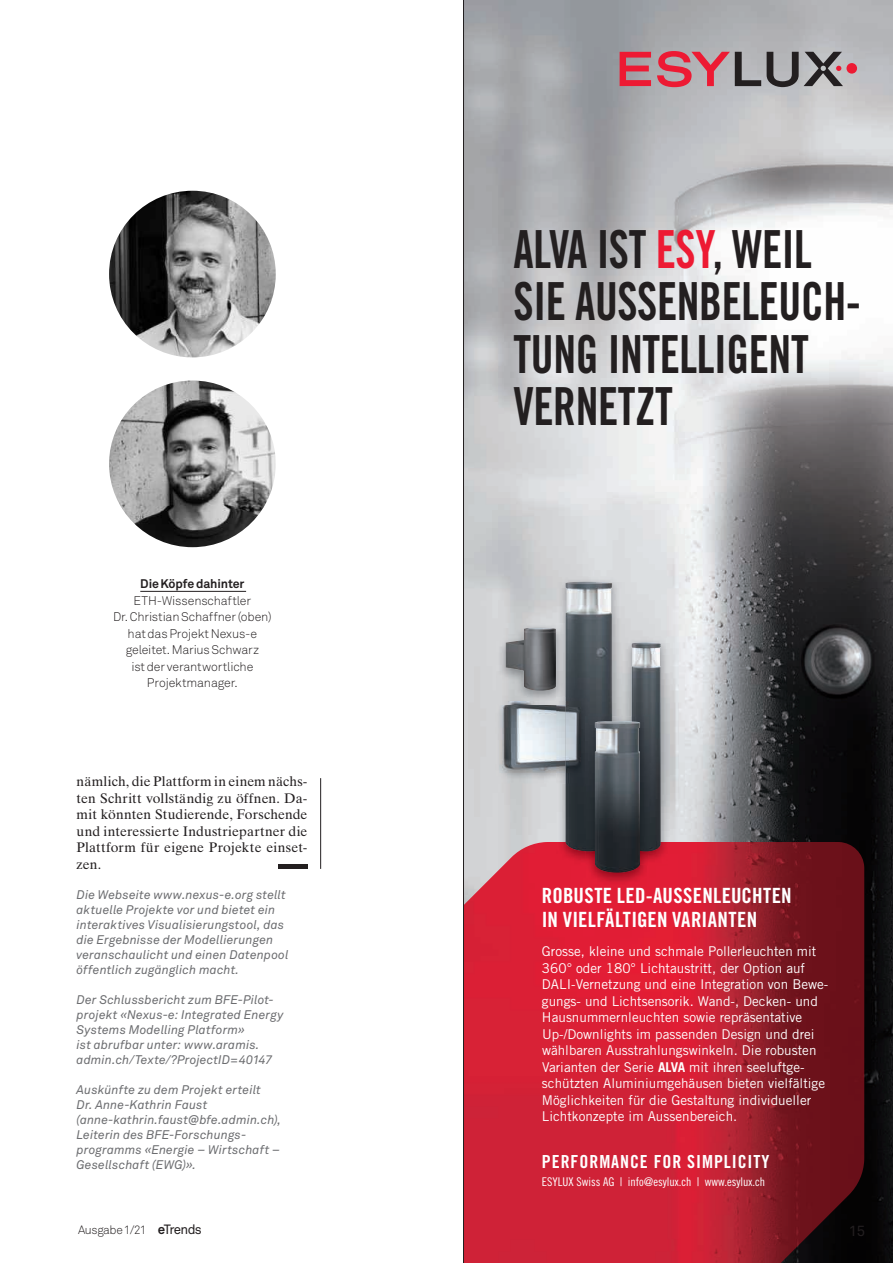
<style>
.page{position:relative;width:893px;height:1263px;background:#fff}
.page>*{position:absolute;margin:0;border:0;box-sizing:border-box;transform-origin:0 0}
.t1{font:52.5px/52.5px "Trade Gothic LT Com Bd Cn 20";letter-spacing:-.01em;color:#231f20;scale:.87 1}
.t2{font:21px/24px "Trade Gothic LT Com Bd Cn 20";letter-spacing:.01em;color:#fff}
.t3{font:18px "Trade Gothic LT Com Bd Cn 20";letter-spacing:.05em;color:#fff}
.t4{font:14.7px "Akkurat Std";color:#231f20}
.t5{font:13.8px/16.5px "Times Ten LT Std";letter-spacing:.01em;color:#231f20;text-align:justify}
.t6{font:13.5px/16.5px "Trade Gothic LT Com";color:#fff}
.t7{font:italic 12.3px/15px "Akkurat Std";letter-spacing:.01em;color:#6c6d70}
.t8{font:300 12.3px/16.5px "Akkurat Std";letter-spacing:-.01em;color:#231f20;text-align:center}
.t9{font:700 12.3px "Akkurat Std";letter-spacing:-.01em;color:#231f20}
.t10{font:12px "Trade Gothic LT Com Cn 18";color:#fff}
.t11{font:300 12px "Akkurat Std";letter-spacing:-.035em;color:#231f20}
.s1{color:#ed1a33}
.s2{font-weight:700}
.s3{font-weight:700;font-size:13.35px}
.s4{font-weight:400;font-size:13.35px}
</style>
<div class="page">
<hr style="left:320px;top:778px;width:1px;height:91px;background:#231f20">
<div style="left:278px;top:864px;width:30px;height:5px;background:#231f20"></div>
<hr style="left:140px;top:591px;width:106px;height:1px;background:#231f20">
<img style="left:109px;top:191px;width:167px;height:166px;border-radius:83px">
<img style="left:109px;top:380px;width:167px;height:167px;border-radius:83px">
<svg style="left:463px;top:0;width:430px;height:1263px;background:#a5777e"></svg>
<p class="t9" style="left:140px;top:576px;width:106px">Die Köpfe dahinter</p>
<p class="t8" style="left:113px;top:592px;width:160px">ETH-Wissenschaftler<br>Dr. Christian Schaffner (oben) hat das Projekt Nexus-e geleitet. Marius Schwarz<br>ist der verantwortliche<br>Projektmanager.</p>
<p class="t5" style="left:77px;top:773px;width:233px">nämlich, die Plattform in einem nächs&shy;ten Schritt vollständig zu öffnen. Da&shy;mit könnten Studierende, Forschende und interessierte Industriepartner die Plattform für eigene Projekte einset&shy;zen.</p>
<p class="t7" style="left:77px;top:887px;width:214px">Die Webseite www.nexus-e.org stellt aktuelle Projekte vor und bietet ein interaktives Visualisierungstool, das die Ergebnisse der Modellierungen veranschaulicht und einen Datenpool öffentlich zugänglich macht.</p>
<p class="t7" style="left:77px;top:992px;width:209px">Der Schlussbericht zum BFE-Pilot&shy;projekt «Nexus-e: Integrated Energy Systems Modelling Platform»<br>ist abrufbar unter: www.aramis. admin.ch/Texte/?ProjectID=40147</p>
<p class="t7" style="left:77px;top:1082px;width:206px">Auskünfte zu dem Projekt erteilt<br>Dr. Anne-Kathrin Faust (anne-kathrin.faust@bfe.admin.ch),<br>Leiterin des BFE-Forschungs&shy;programms «Energie – Wirtschaft –<br>Gesellschaft (EWG)».</p>
<h1 class="t1" style="left:514px;top:222px;width:401px">ALVA IST <span class="s1">ESY</span>, WEIL<br>SIE AUSSENBELEUCH-<br>TUNG INTELLIGENT<br>VERNETZT</h1>
<h2 class="t2" style="left:542px;top:883px;width:251px">ROBUSTE LED-AUSSENLEUCHTEN<br>IN VIELFÄLTIGEN VARIANTEN</h2>
<p class="t6" style="left:542px;top:943px;width:288px">Grosse, kleine und schmale Pollerleuchten mit 360° oder 180° Lichtaustritt, der Option auf DALI-Vernetzung und eine Integration von Bewe&shy;gungs- und Lichtsensorik. Wand-, Decken- und Hausnummernleuchten sowie repräsentative Up-/Downlights im passenden Design und drei wählbaren Ausstrahlungswinkeln. Die robusten Varianten der Serie <span class="s2">ALVA</span> mit ihren seeluftge&shy;schützten Aluminiumgehäusen bieten vielfältige Möglichkeiten für die Gestaltung individueller Lichtkonzepte im Aussenbereich.</p>
<h3 class="t3" style="left:542px;top:1151px;width:229px">PERFORMANCE FOR SIMPLICITY</h3>
<p class="t10" style="left:542px;top:1175px;width:225px">ESYLUX Swiss AG | info@esylux.ch | www.esylux.ch</p>
<p class="t11" style="left:78px;top:1223px;width:125px">Ausgabe 1/21 <span class="s3">e</span><span class="s4">Trends</span></p>
<p class="t4" style="left:849px;top:1223px;width:18px">15</p>
</div>
